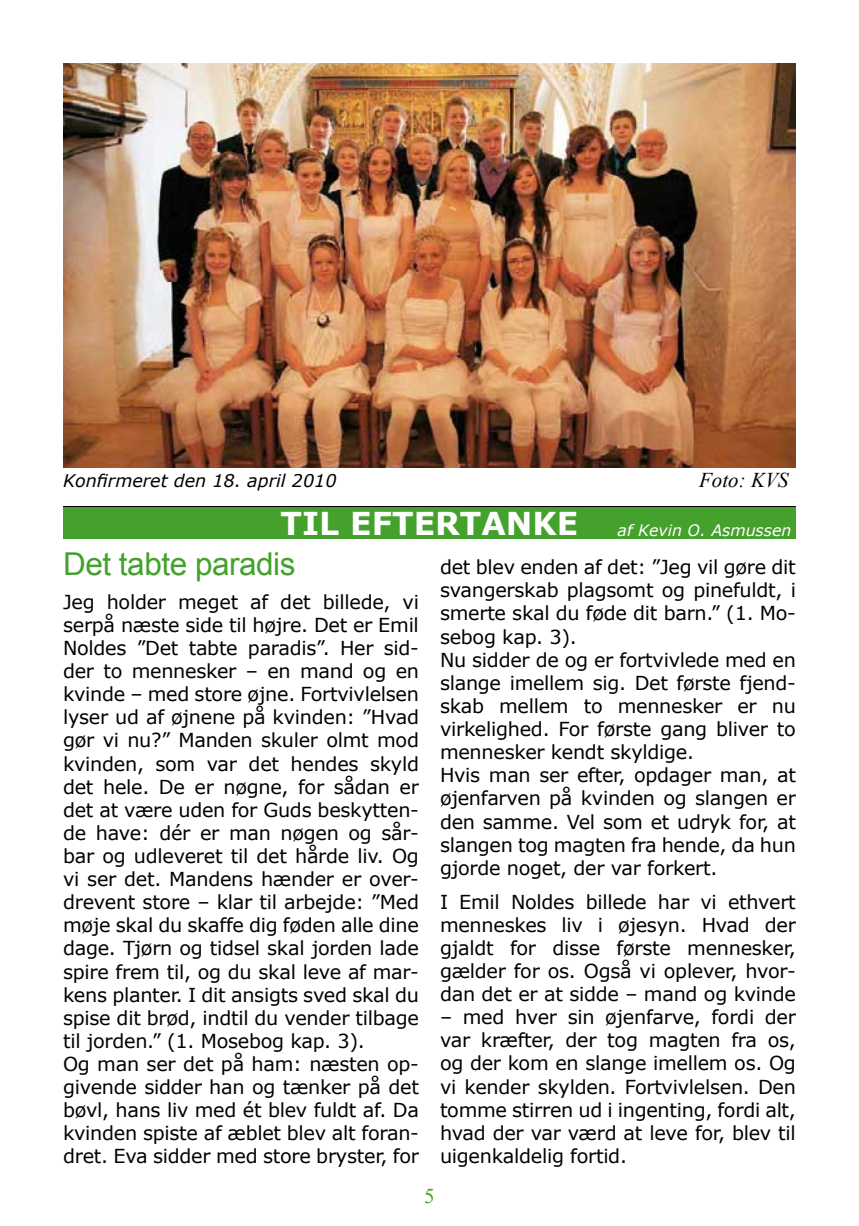
<style>
.page{position:relative;width:859px;height:1226px;background:#fff}
.page>*{position:absolute;margin:0;border:0;box-sizing:border-box;transform-origin:0 0}
.t1{font:31.5px "Arial";letter-spacing:-.015em;color:#44a12b}
.t2{font:italic 21px "Times New Roman";color:#000}
.t3{font:21px "Times New Roman";color:#44a12b}
.t4{font:19.25px/23.1px "Verdana";letter-spacing:-.015em;color:#000}
.t5{font:italic 17.5px "Verdana";color:#000}
.t6{font:italic 15.75px "Verdana";color:#fff}
.s1{font-weight:700;font-style:normal;font-size:31.5px}
</style>
<div class="page">
<hr style="left:63px;top:506px;width:732px;height:1px;background:#000">
<div style="left:63px;top:507px;width:732px;height:31px;background:#44a12b"></div>
<img style="left:63px;top:63px;width:732px;height:404px">
<p class="t5" style="left:63px;top:470px;width:275px">Konfirmeret den 18. april 2010</p>
<p class="t2" style="left:698px;top:466px;width:91px">Foto: KVS</p>
<p class="t6" style="left:280px;top:520px;width:512px"><span class="s1">TIL EFTERTANKE</span> af Kevin O. Asmussen</p>
<h1 class="t1" style="left:63px;top:543px;width:234px">Det tabte paradis</h1>
<p class="t4" style="left:63px;top:590px;width:357px">Jeg holder meget af det billede, vi serpå næste side til højre. Det er Emil Noldes ”Det tabte paradis”. Her sid&shy;der to mennesker – en mand og en kvinde – med store øjne. Fortvivlelsen lyser ud af øjnene på kvinden: ”Hvad gør vi nu?” Manden skuler olmt mod kvinden, som var det hendes skyld det hele. De er nøgne, for sådan er det at være uden for Guds beskytten&shy;de have: dér er man nøgen og sår&shy;bar og udleveret til det hårde liv. Og vi ser det. Mandens hænder er over&shy;drevent store – klar til arbejde: ”Med møje skal du skaffe dig føden alle dine dage. Tjørn og tidsel skal jorden lade spire frem til, og du skal leve af mar&shy;kens planter. I dit ansigts sved skal du spise dit brød, indtil du vender tilbage til jorden.” (1. Mosebog kap. 3).<br>Og man ser det på ham: næsten op&shy;givende sidder han og tænker på det bøvl, hans liv med ét blev fuldt af. Da kvinden spiste af æblet blev alt foran&shy;dret. Eva sidder med store bryster, for</p>
<p class="t4" style="left:440px;top:556px;width:357px">det blev enden af det: ”Jeg vil gøre dit svangerskab plagsomt og pinefuldt, i smerte skal du føde dit barn.” (1. Mo&shy;sebog kap. 3).<br>Nu sidder de og er fortvivlede med en slange imellem sig. Det første fjend&shy;skab mellem to mennesker er nu virkelighed. For første gang bliver to mennesker kendt skyldige.<br>Hvis man ser efter, opdager man, at øjenfarven på kvinden og slangen er den samme. Vel som et udryk for, at slangen tog magten fra hende, da hun gjorde noget, der var forkert.</p>
<p class="t4" style="left:440px;top:890px;width:357px;text-align:justify">I Emil Noldes billede har vi ethvert menneskes liv i øjesyn. Hvad der gjaldt for disse første mennesker, gælder for os. Også vi oplever, hvor&shy;dan det er at sidde – mand og kvinde</p>
<p class="t4" style="left:440px;top:1005px;width:357px;text-align:justify">– med hver sin øjenfarve, fordi der var kræfter, der tog magten fra os, og der kom en slange imellem os. Og vi kender skylden. Fortvivlelsen. Den tomme stirren ud i ingenting, fordi alt, hvad der var værd at leve for, blev til uigenkaldelig fortid.</p>
<p class="t3" style="left:424px;top:1181px;width:12px">5</p>
</div>
